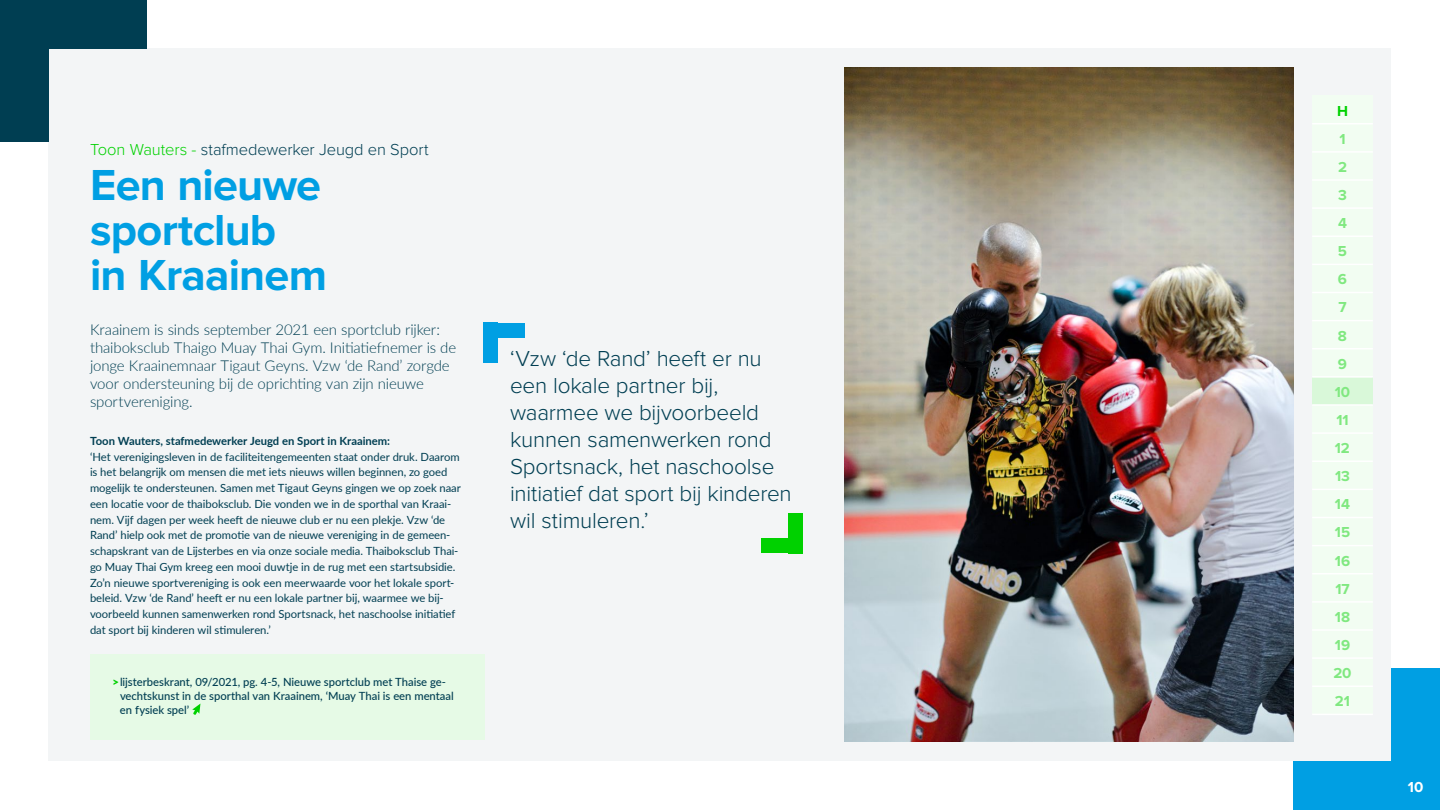
<style>
.page{position:relative;width:1440px;height:810px;background:#fff}
.page>*{position:absolute;margin:0;border:0;box-sizing:border-box;transform-origin:0 0}
.t1{font:700 45px/45px "Proxima Nova";letter-spacing:-.015em;color:#009fe3}
.t2{font:300 22.5px/27px "Proxima Nova";letter-spacing:-.01em;color:#003e52}
.t3{font:300 16.5px "Proxima Nova";letter-spacing:-.005em;color:#003e52}
.t4{font:300 15px/18px "Lato";letter-spacing:-.01em;color:#003e52}
.t5{font:700 15px "Proxima Nova";letter-spacing:-.005em;color:#80e880}
.t6{font:700 15px "Proxima Nova";color:#fff}
.t7{font:700 15px "Proxima Nova";color:#00d100}
.t8{font:11.25px/15.8px "Lato";letter-spacing:-.005em;color:#003e52}
.t9{font:500 11.25px/14.2px "Lato";color:#003e52}
.t10{font:700 11.25px "Lato";color:#003e52}
.s1{color:#00d100}
.s2{font-weight:900;color:#00d100}
</style>
<div class="page">
<div style="left:49px;top:49px;width:1342px;height:712px;background:#f3f5f6"></div>
<div style="left:0;top:0;width:49px;height:142px;background:#003e52"></div>
<div style="left:1391px;top:668px;width:49px;height:142px;background:#009fe3"></div>
<div style="left:0;top:0;width:147px;height:49px;background:#003e52"></div>
<div style="left:1293px;top:761px;width:147px;height:49px;background:#009fe3"></div>
<img style="left:844px;top:68px;width:450px;height:674px">
<div style="left:484px;top:323px;width:14px;height:40px;background:#009fe3"></div>
<div style="left:484px;top:323px;width:41px;height:15px;background:#009fe3"></div>
<div style="left:788px;top:513px;width:14px;height:40px;background:#00d100"></div>
<div style="left:761px;top:538px;width:41px;height:15px;background:#00d100"></div>
<div style="left:1312px;top:686px;width:61px;height:28px;background:#f2fdf2"></div>
<div style="left:1312px;top:658px;width:61px;height:28px;background:#f2fdf2"></div>
<div style="left:1312px;top:630px;width:61px;height:28px;background:#f2fdf2"></div>
<div style="left:1312px;top:602px;width:61px;height:28px;background:#f2fdf2"></div>
<div style="left:1312px;top:574px;width:61px;height:28px;background:#f2fdf2"></div>
<div style="left:1312px;top:546px;width:61px;height:28px;background:#f2fdf2"></div>
<div style="left:1312px;top:518px;width:61px;height:28px;background:#f2fdf2"></div>
<div style="left:1312px;top:489px;width:61px;height:29px;background:#f2fdf2"></div>
<div style="left:1312px;top:461px;width:61px;height:28px;background:#f2fdf2"></div>
<div style="left:1312px;top:433px;width:61px;height:28px;background:#f2fdf2"></div>
<div style="left:1312px;top:405px;width:61px;height:28px;background:#f2fdf2"></div>
<div style="left:1312px;top:377px;width:61px;height:28px;background:#d9f8d9"></div>
<div style="left:1312px;top:349px;width:61px;height:28px;background:#f2fdf2"></div>
<div style="left:1312px;top:321px;width:61px;height:28px;background:#f2fdf2"></div>
<div style="left:1312px;top:292px;width:61px;height:29px;background:#f2fdf2"></div>
<div style="left:1312px;top:264px;width:61px;height:28px;background:#f2fdf2"></div>
<div style="left:1312px;top:236px;width:61px;height:28px;background:#f2fdf2"></div>
<div style="left:1312px;top:208px;width:61px;height:28px;background:#f2fdf2"></div>
<div style="left:1312px;top:180px;width:61px;height:28px;background:#f2fdf2"></div>
<div style="left:1312px;top:152px;width:61px;height:28px;background:#f2fdf2"></div>
<div style="left:1312px;top:124px;width:61px;height:28px;background:#f2fdf2"></div>
<div style="left:1312px;top:96px;width:61px;height:28px;background:#f2fdf2"></div>
<hr style="left:1312px;top:123px;width:61px;height:1px;background:#fff">
<hr style="left:1312px;top:151px;width:61px;height:2px;background:#fff">
<hr style="left:1312px;top:179px;width:61px;height:2px;background:#fff">
<hr style="left:1312px;top:207px;width:61px;height:2px;background:#fff">
<hr style="left:1312px;top:236px;width:61px;height:1px;background:#fff">
<hr style="left:1312px;top:264px;width:61px;height:1px;background:#fff">
<hr style="left:1312px;top:292px;width:61px;height:1px;background:#fff">
<hr style="left:1312px;top:320px;width:61px;height:1px;background:#fff">
<hr style="left:1312px;top:348px;width:61px;height:2px;background:#fff">
<hr style="left:1312px;top:376px;width:61px;height:2px;background:#fff">
<hr style="left:1312px;top:404px;width:61px;height:2px;background:#fff">
<hr style="left:1312px;top:432px;width:61px;height:2px;background:#fff">
<hr style="left:1312px;top:460px;width:61px;height:2px;background:#fff">
<hr style="left:1312px;top:489px;width:61px;height:1px;background:#fff">
<hr style="left:1312px;top:517px;width:61px;height:1px;background:#fff">
<hr style="left:1312px;top:545px;width:61px;height:1px;background:#fff">
<hr style="left:1312px;top:573px;width:61px;height:1px;background:#fff">
<hr style="left:1312px;top:601px;width:61px;height:2px;background:#fff">
<hr style="left:1312px;top:629px;width:61px;height:2px;background:#fff">
<hr style="left:1312px;top:657px;width:61px;height:2px;background:#fff">
<hr style="left:1312px;top:686px;width:61px;height:1px;background:#fff">
<hr style="left:1312px;top:714px;width:61px;height:1px;background:#fff">
<div style="left:90px;top:654px;width:394px;height:85px;background:#e6fae6"></div>
<svg style="left:192px;top:704px;width:8px;height:11px"></svg>
<h3 class="t3" style="left:90px;top:140px;width:340px"><span class="s1">Toon Wauters -</span> stafmedewerker Jeugd en Sport</h3>
<h1 class="t1" style="left:90px;top:163px;width:239px">Een nieuwe sportclub<br>in Kraainem</h1>
<p class="t4" style="left:90px;top:320px;width:368px">Kraainem is sinds september 2021 een sportclub rijker: thaiboksclub Thaigo Muay Thai Gym. Initiatiefnemer is de jonge Kraainemnaar Tigaut Geyns. Vzw ‘de Rand’ zorgde voor ondersteuning bij de oprichting van zijn nieuwe sportvereniging.</p>
<p class="t10" style="left:90px;top:432px;width:302px">Toon Wauters, stafmedewerker Jeugd en Sport in Kraainem:</p>
<p class="t8" style="left:90px;top:448px;width:372px">‘Het verenigingsleven in de faciliteitengemeenten staat onder druk. Daarom is het belangrijk om mensen die met iets nieuws willen beginnen, zo goed mogelijk te ondersteunen. Samen met Tigaut Geyns gingen we op zoek naar een locatie voor de thaiboksclub. Die vonden we in de sporthal van Kraai&shy;nem. Vijf dagen per week heeft de nieuwe club er nu een plekje. Vzw ‘de Rand’ hielp ook met de promotie van de nieuwe vereniging in de gemeen&shy;schapskrant van de Lijsterbes en via onze sociale media. Thaiboksclub Thai&shy;go Muay Thai Gym kreeg een mooi duwtje in de rug met een startsubsidie.<br>Zo’n nieuwe sportvereniging is ook een meerwaarde voor het lokale sport&shy;beleid. Vzw ‘de Rand’ heeft er nu een lokale partner bij, waarmee we bij&shy;voorbeeld kunnen samenwerken rond Sportsnack, het naschoolse initiatief dat sport bij kinderen wil stimuleren.’</p>
<p class="t9" style="left:120px;top:674px;width:335px;text-indent:-7px"><span class="s2">&gt;</span> lijsterbeskrant, 09/2021, pg. 4-5, Nieuwe sportclub met Thaise ge&shy;vechtskunst in de sporthal van Kraainem, ‘Muay Thai is een mentaal en fysiek spel’</p>
<h2 class="t2" style="left:510px;top:345px;width:283px">‘Vzw ‘de Rand’ heeft er nu een lokale partner bij, waarmee we bijvoorbeeld kunnen samenwerken rond<br>Sportsnack, het naschoolse initiatief dat sport bij kinderen wil stimuleren.’</h2>
<h3 class="t7" style="left:1337px;top:102px;width:12px">H</h3>
<h3 class="t5" style="left:1339px;top:130px;width:8px">1</h3>
<h3 class="t5" style="left:1338px;top:158px;width:10px">2</h3>
<h3 class="t5" style="left:1338px;top:186px;width:10px">3</h3>
<h3 class="t5" style="left:1338px;top:214px;width:10px">4</h3>
<h3 class="t5" style="left:1338px;top:243px;width:11px">5</h3>
<h3 class="t5" style="left:1338px;top:271px;width:11px">6</h3>
<h3 class="t5" style="left:1338px;top:299px;width:10px">7</h3>
<h3 class="t5" style="left:1338px;top:327px;width:11px">8</h3>
<h3 class="t5" style="left:1338px;top:355px;width:11px">9</h3>
<h3 class="t5" style="left:1335px;top:383px;width:17px">10</h3>
<h3 class="t5" style="left:1336px;top:411px;width:14px">11</h3>
<h3 class="t5" style="left:1335px;top:439px;width:16px">12</h3>
<h3 class="t5" style="left:1335px;top:468px;width:16px">13</h3>
<h3 class="t5" style="left:1335px;top:496px;width:17px">14</h3>
<h3 class="t5" style="left:1335px;top:524px;width:17px">15</h3>
<h3 class="t5" style="left:1335px;top:552px;width:17px">16</h3>
<h3 class="t5" style="left:1335px;top:580px;width:16px">17</h3>
<h3 class="t5" style="left:1335px;top:608px;width:17px">18</h3>
<h3 class="t5" style="left:1335px;top:636px;width:17px">19</h3>
<h3 class="t5" style="left:1333px;top:664px;width:20px">20</h3>
<h3 class="t5" style="left:1335px;top:693px;width:17px">21</h3>
<h3 class="t6" style="left:1408px;top:778px;width:17px">10</h3>
</div>
